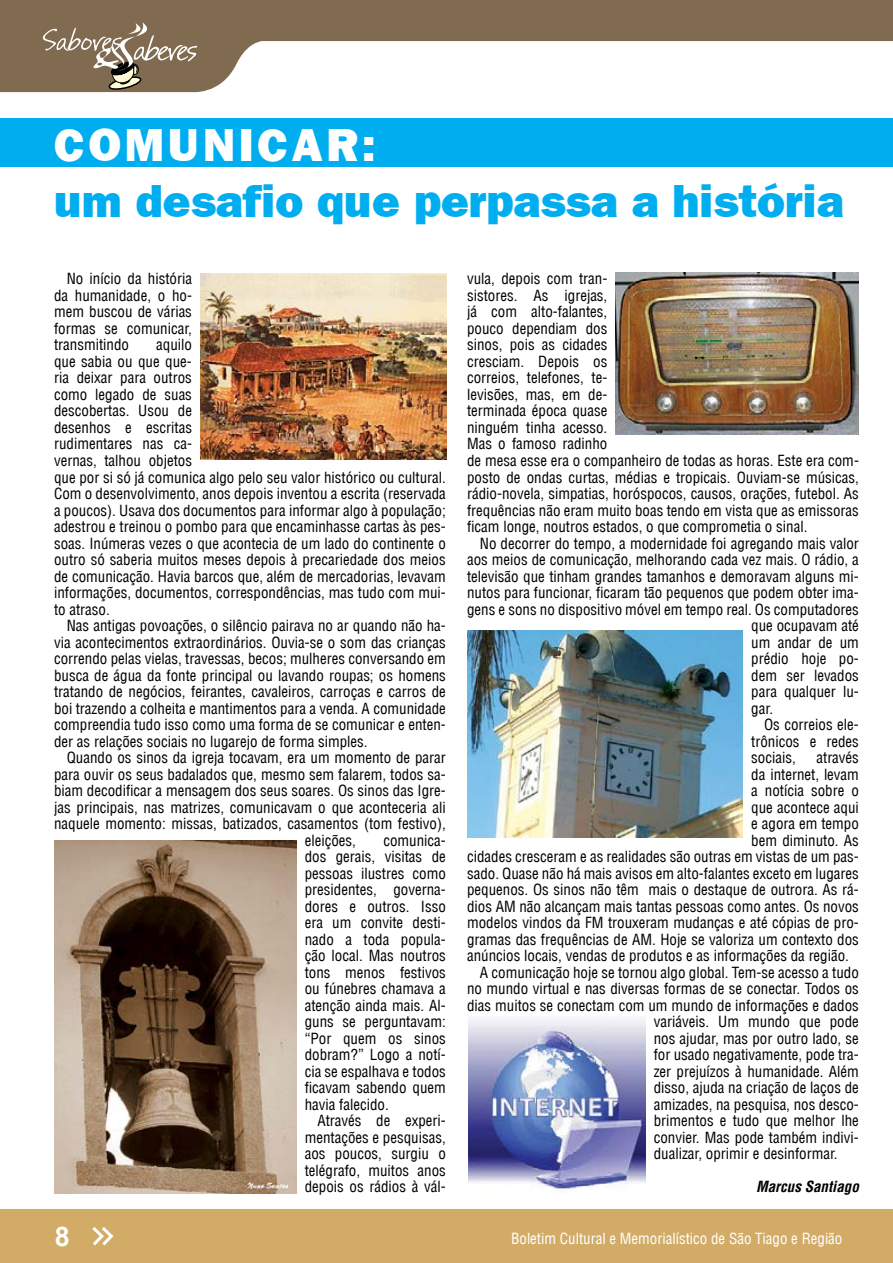
<style>
.page{position:relative;width:893px;height:1263px;background:#fff}
.page>*{position:absolute;margin:0;border:0;box-sizing:border-box;transform-origin:0 0}
.t1{font:46.5px "Frankfurt Gothic Heavy Plain";color:#00aeef}
.t2{font:46.5px "Frankfurt Gothic Heavy Plain";color:#fff}
.t3{font:700 27px "Arial";color:#fff}
.t4{font:condensed 15px/16.5px "Helvetica LT";color:#000;text-align:justify}
.t5{font:condensed 15px "Helvetica LT";color:#fff}
.t6{font:italic 700 condensed 15px "Helvetica LT";color:#000}
</style>
<div class="page">
<div style="left:0;top:1209px;width:893px;height:54px;background:#d2ab67"></div>
<svg style="left:92px;top:1227px;width:22px;height:19px"></svg>
<svg style="left:0;top:0;width:893px;height:93px;fill:#806a50"></svg>
<svg style="left:43px;top:22px;width:154px;height:70px"></svg>
<div style="left:0;top:118px;width:893px;height:49px;background:#00aeef"></div>
<img style="left:200px;top:273px;width:246px;height:186px">
<img style="left:54px;top:840px;width:242px;height:353px">
<img style="left:616px;top:273px;width:243px;height:161px">
<img style="left:467px;top:630px;width:276px;height:207px">
<img style="left:469px;top:1017px;width:176px;height:176px">
<h1 class="t2" style="left:54px;top:117px;width:69px">Comunicar</h1>
<h1 class="t2" style="left:362px;top:117px;width:15px">:</h1>
<h1 class="t1" style="left:54px;top:173px;width:791px">um desafio que perpassa a história</h1>
<p class="t4" style="left:54px;top:271px;width:139px;text-indent:13px">No início da história da humanidade, o ho&shy;mem buscou de várias formas se comunicar, transmitindo</p>
<p class="t4" style="left:54px;top:337px;width:393px;text-align:left;text-indent:102px">aquilo<br>que sabia ou que que-<br>ria deixar para outros<br>como legado de suas<br>descobertas. Usou de<br>desenhos e escritas<br>rudimentares nas ca-<br>vernas, talhou objetos<br>que por si só já comunica algo pelo seu valor histórico ou cultural.<br>Com o desenvolvimento, anos depois inventou a escrita (reservada a poucos). Usava dos documentos para informar algo à população; adestrou e treinou o pombo para que encaminhasse cartas às pes&shy;soas. Inúmeras vezes o que acontecia de um lado do continente o outro só saberia muitos meses depois à precariedade dos meios de comunicação. Havia barcos que, além de mercadorias, levavam informações, documentos, correspondências, mas tudo com mui&shy;to atraso.</p>
<p class="t4" style="left:54px;top:617px;width:393px;text-indent:13px">Nas antigas povoações, o silêncio pairava no ar quando não ha&shy;via acontecimentos extraordinários. Ouvia-se o som das crianças correndo pelas vielas, travessas, becos; mulheres conversando em busca de água da fonte principal ou lavando roupas; os homens tratando de negócios, feirantes, cavaleiros, carroças e carros de boi trazendo a colheita e mantimentos para a venda. A comunidade compreendia tudo isso como uma forma de se comunicar e enten&shy;der as relações sociais no lugarejo de forma simples.</p>
<p class="t4" style="left:67px;top:749px;width:380px">Quando os sinos da igreja tocavam, era um momento de parar</p>
<p class="t4" style="left:54px;top:766px;width:393px">para ouvir os seus badalados que, mesmo sem falarem, todos sa-</p>
<p class="t4" style="left:54px;top:782px;width:393px">biam decodificar a mensagem dos seus soares. Os sinos das Igre-</p>
<p class="t4" style="left:54px;top:799px;width:393px">jas principais, nas matrizes, comunicavam o que aconteceria ali</p>
<p class="t4" style="left:54px;top:815px;width:393px">naquele momento: missas, batizados, casamentos (tom festivo),</p>
<p class="t4" style="left:305px;top:832px;width:53px">eleições,</p>
<p class="t4" style="left:305px;top:832px;width:143px;text-indent:79px">comunica&shy;dos gerais, visitas de pessoas ilustres como presidentes, governa&shy;dores e outros. Isso era um convite desti&shy;nado a toda popula&shy;ção local. Mas noutros tons menos festivos ou fúnebres chamava a atenção ainda mais. Al&shy;guns se perguntavam: “Por quem os sinos dobram?” Logo a notí&shy;cia se espalhava e todos ficavam sabendo quem havia falecido.</p>
<p class="t4" style="left:305px;top:1112px;width:143px;text-indent:13px">Através de experi&shy;mentações e pesquisas, aos poucos, surgiu o telégrafo, muitos anos depois os rádios à vál-</p>
<p class="t4" style="left:467px;top:271px;width:393px;text-align:left">vula, depois com tran-<br>sistores. As igrejas,<br>já com alto-falantes,<br>pouco dependiam dos<br>sinos, pois as cidades<br>cresciam. Depois os<br>correios, telefones, te-<br>levisões, mas, em de-<br>terminada época quase<br>ninguém tinha acesso.<br>Mas o famoso radinho<br>de mesa esse era o companheiro de todas as horas. Este era com&shy;posto de ondas curtas, médias e tropicais. Ouviam-se músicas, rádio-novela, simpatias, horóspocos, causos, orações, futebol. As frequências não eram muito boas tendo em vista que as emissoras ficam longe, noutros estados, o que comprometia o sinal.</p>
<p class="t4" style="left:480px;top:535px;width:381px">No decorrer do tempo, a modernidade foi agregando mais valor</p>
<p class="t4" style="left:467px;top:551px;width:393px">aos meios de comunicação, melhorando cada vez mais. O rádio, a</p>
<p class="t4" style="left:467px;top:568px;width:393px">televisão que tinham grandes tamanhos e demoravam alguns mi-</p>
<p class="t4" style="left:467px;top:584px;width:393px">nutos para funcionar, ficaram tão pequenos que podem obter ima-</p>
<p class="t4" style="left:467px;top:601px;width:393px">gens e sons no dispositivo móvel em tempo real. Os computadores</p>
<p class="t4" style="left:751px;top:617px;width:109px">que ocupavam até</p>
<p class="t4" style="left:751px;top:634px;width:109px">um andar de um</p>
<p class="t4" style="left:751px;top:650px;width:109px">prédio hoje po-</p>
<p class="t4" style="left:751px;top:667px;width:109px">dem ser levados</p>
<p class="t4" style="left:751px;top:683px;width:109px">para qualquer lu-</p>
<p class="t4" style="left:751px;top:700px;width:23px">gar.</p>
<p class="t4" style="left:764px;top:716px;width:96px">Os correios ele-</p>
<p class="t4" style="left:751px;top:733px;width:109px">trônicos e redes</p>
<p class="t4" style="left:751px;top:749px;width:46px">sociais,</p>
<p class="t4" style="left:816px;top:749px;width:44px">através</p>
<p class="t4" style="left:751px;top:766px;width:109px">da internet, levam</p>
<p class="t4" style="left:751px;top:782px;width:109px">a notícia sobre o</p>
<p class="t4" style="left:751px;top:799px;width:109px">que acontece aqui</p>
<p class="t4" style="left:751px;top:815px;width:109px">e agora em tempo</p>
<p class="t4" style="left:751px;top:832px;width:109px">bem diminuto. As</p>
<p class="t4" style="left:467px;top:848px;width:393px">cidades cresceram e as realidades são outras em vistas de um pas-</p>
<p class="t4" style="left:467px;top:865px;width:393px">sado. Quase não há mais avisos em alto-falantes exceto em lugares</p>
<p class="t4" style="left:467px;top:881px;width:393px">pequenos. Os sinos não têm mais o destaque de outrora. As rá-</p>
<p class="t4" style="left:467px;top:898px;width:393px">dios AM não alcançam mais tantas pessoas como antes. Os novos</p>
<p class="t4" style="left:467px;top:914px;width:393px">modelos vindos da FM trouxeram mudanças e até cópias de pro-</p>
<p class="t4" style="left:467px;top:931px;width:393px">gramas das frequências de AM. Hoje se valoriza um contexto dos</p>
<p class="t4" style="left:467px;top:947px;width:383px">anúncios locais, vendas de produtos e as informações da região.</p>
<p class="t4" style="left:480px;top:964px;width:381px">A comunicação hoje se tornou algo global. Tem-se acesso a tudo</p>
<p class="t4" style="left:467px;top:980px;width:393px">no mundo virtual e nas diversas formas de se conectar. Todos os</p>
<p class="t4" style="left:467px;top:997px;width:393px">dias muitos se conectam com um mundo de informações e dados</p>
<p class="t4" style="left:654px;top:1013px;width:207px">variáveis. Um mundo que pode</p>
<p class="t4" style="left:654px;top:1030px;width:207px">nos ajudar, mas por outro lado, se</p>
<p class="t4" style="left:654px;top:1046px;width:207px">for usado negativamente, pode tra-</p>
<p class="t4" style="left:654px;top:1063px;width:207px">zer prejuízos à humanidade. Além</p>
<p class="t4" style="left:654px;top:1079px;width:207px">disso, ajuda na criação de laços de</p>
<p class="t4" style="left:654px;top:1096px;width:207px">amizades, na pesquisa, nos desco-</p>
<p class="t4" style="left:654px;top:1112px;width:207px">brimentos e tudo que melhor lhe</p>
<p class="t4" style="left:654px;top:1129px;width:207px">convier. Mas pode também indivi-</p>
<p class="t4" style="left:654px;top:1145px;width:185px">dualizar, oprimir e desinformar.</p>
<p class="t6" style="left:756px;top:1177px;width:104px">Marcus Santiago</p>
<h2 class="t3" style="left:55px;top:1217px;width:17px">8</h2>
<p class="t5" style="left:511px;top:1229px;width:333px">Boletim Cultural e Memorialístico de São Tiago e Região</p>
</div>
